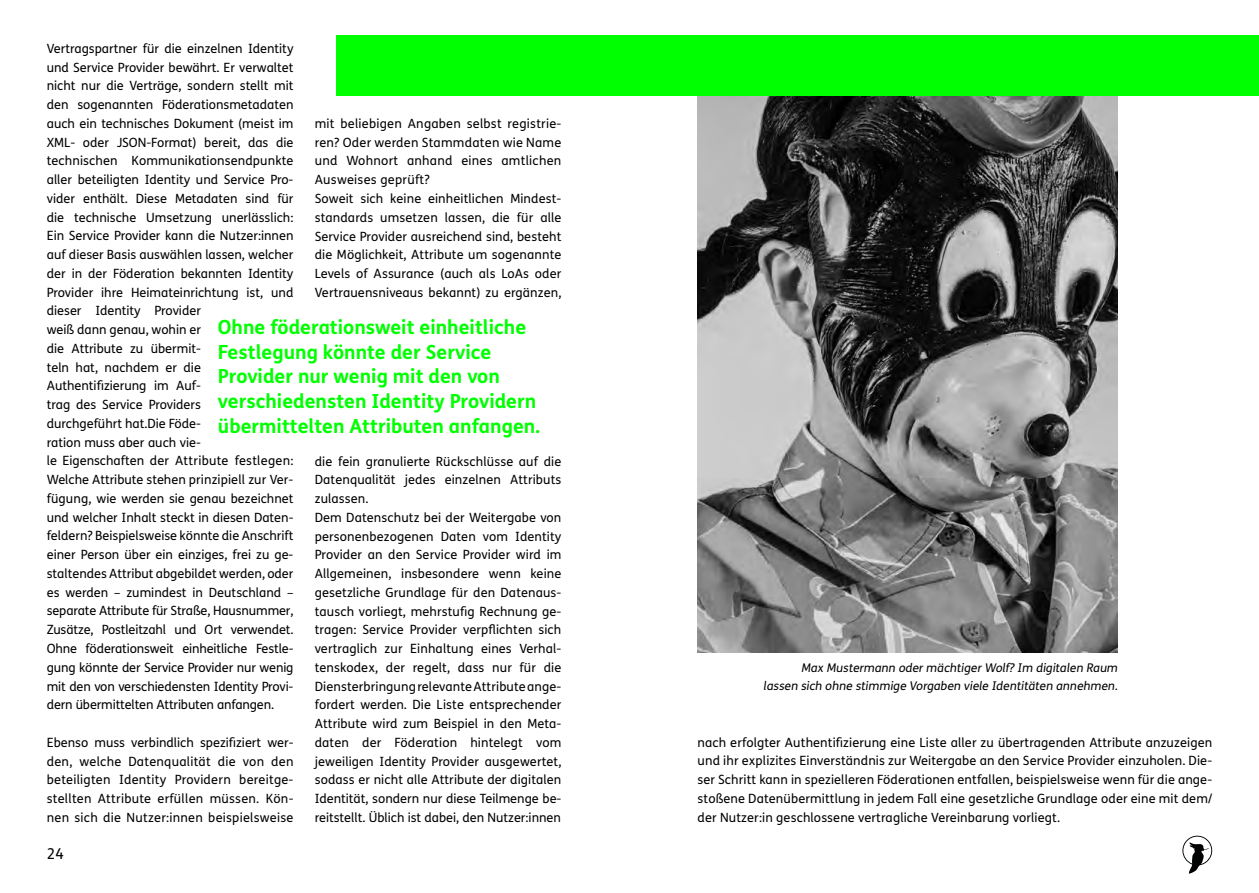
<style>
.page{position:relative;width:1259px;height:893px;background:#fff}
.page>*{position:absolute;margin:0;border:0;box-sizing:border-box;transform-origin:0 0}
.t1{font:700 19.5px/24.6px "FS Me";color:#0f0}
.t2{font:15px "FS Me";color:#000}
.t3{font:12.75px/18.8px "FS Me";color:#000}
.t4{font:12px/18.8px "FS Me";color:#000;text-align:right}
</style>
<div class="page">
<svg style="left:1182px;top:836px;width:30px;height:38px"></svg>
<img style="left:697px;top:96px;width:420px;height:557px">
<div style="left:629px;top:35px;width:630px;height:61px;background:#0f0"></div>
<div style="left:336px;top:35px;width:315px;height:61px;background:#0f0"></div>
<p class="t3" style="left:47px;top:39px;width:248px">Vertragspartner für die einzelnen Identity und Service Provider bewährt. Er verwaltet nicht nur die Verträge, sondern stellt mit den sogenannten Föderationsmetadaten auch ein technisches Dokument (meist im XML- oder JSON-Format) bereit, das die technischen Kommunikationsendpunkte aller beteiligten Identity und Service Pro&shy;vider enthält. Diese Metadaten sind für die technische Umsetzung unerlässlich:<br>Ein Service Provider kann die Nutzer:innen auf dieser Basis auswählen lassen, welcher der in der Föderation bekannten Identity Provider ihre Heimateinrichtung ist, und dieser Identity Provider<br>weiß dann genau, wohin er<br>die Attribute zu übermit-<br>teln hat, nachdem er die Authentifizierung im Auf-<br>trag des Service Providers<br>durchgeführt hat.Die Föde-<br>ration muss aber auch vie-<br>le Eigenschaften der Attribute festlegen:<br>Welche Attribute stehen prinzipiell zur Ver&shy;fügung, wie werden sie genau bezeichnet und welcher Inhalt steckt in diesen Daten&shy;feldern? Beispielsweise könnte die Anschrift einer Person über ein einziges, frei zu ge&shy;staltendes Attribut abgebildet werden, oder es werden – zumindest in Deutschland – separate Attribute für Straße, Hausnummer, Zusätze, Postleitzahl und Ort verwendet.<br>Ohne föderationsweit einheitliche Festle&shy;gung könnte der Service Provider nur wenig mit den von verschiedensten Identity Provi&shy;dern übermittelten Attributen anfangen.</p>
<p class="t3" style="left:47px;top:733px;width:248px;text-align:justify">Ebenso muss verbindlich spezifiziert wer&shy;den, welche Datenqualität die von den beteiligten Identity Providern bereitge&shy;stellten Attribute erfüllen müssen. Kön&shy;nen sich die Nutzer:innen beispielsweise</p>
<p class="t3" style="left:315px;top:114px;width:248px">mit beliebigen Angaben selbst registrie&shy;ren? Oder werden Stammdaten wie Name und Wohnort anhand eines amtlichen Ausweises geprüft?<br>Soweit sich keine einheitlichen Mindest&shy;standards umsetzen lassen, die für alle Service Provider ausreichend sind, besteht die Möglichkeit, Attribute um sogenannte Levels of Assurance (auch als LoAs oder Vertrauensniveaus bekannt) zu ergänzen,</p>
<h1 class="t1" style="left:218px;top:314px;width:323px">Ohne föderationsweit einheitliche Festlegung könnte der Service Provider nur wenig mit den von verschiedensten Identity Providern übermittelten Attributen anfangen.</h1>
<p class="t3" style="left:315px;top:451px;width:248px">die fein granulierte Rückschlüsse auf die Datenqualität jedes einzelnen Attributs zulassen.<br>Dem Datenschutz bei der Weitergabe von personenbezogenen Daten vom Identity Provider an den Service Provider wird im Allgemeinen, insbesondere wenn keine gesetzliche Grundlage für den Datenaus&shy;tausch vorliegt, mehrstufig Rechnung ge&shy;tragen: Service Provider verpflichten sich vertraglich zur Einhaltung eines Verhal&shy;tenskodex, der regelt, dass nur für die Diensterbringung relevante Attribute ange&shy;fordert werden. Die Liste entsprechender Attribute wird zum Beispiel in den Meta&shy;daten der Föderation hintelegt vom jeweiligen Identity Provider ausgewertet, sodass er nicht alle Attribute der digitalen Identität, sondern nur diese Teilmenge be&shy;reitstellt. Üblich ist dabei, den Nutzer:innen</p>
<p class="t2" style="left:47px;top:843px;width:19px">24</p>
<p class="t4" style="left:763px;top:658px;width:358px">Max Mustermann oder mächtiger Wolf? Im digitalen Raum lassen sich ohne stimmige Vorgaben viele Identitäten annehmen.</p>
<p class="t3" style="left:697px;top:732px;width:516px;text-align:justify">nach erfolgter Authentifizierung eine Liste aller zu übertragenden Attribute anzuzeigen und ihr explizites Einverständnis zur Weitergabe an den Service Provider einzuholen. Die&shy;ser Schritt kann in spezielleren Föderationen entfallen, beispielsweise wenn für die ange&shy;stoßene Datenübermittlung in jedem Fall eine gesetzliche Grundlage oder eine mit dem/ der Nutzer:in geschlossene vertragliche Vereinbarung vorliegt.</p>
</div>
